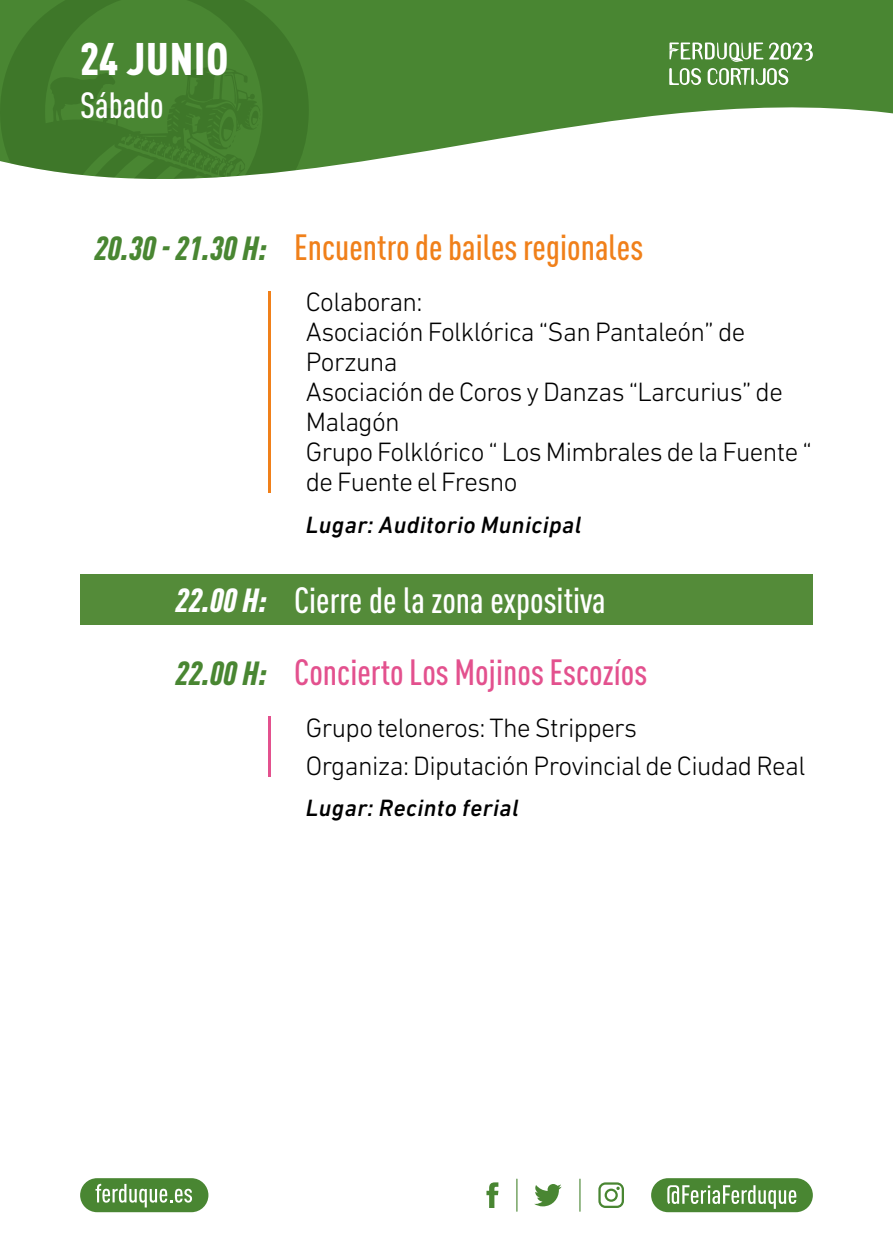
<style>
.page{position:relative;width:893px;height:1259px;background:#fff}
.page>*{position:absolute;margin:0;border:0;box-sizing:border-box;transform-origin:0 0}
.t1{font:900 condensed 45px "DIN Pro";letter-spacing:.02em;color:#fff}
.t2{font:500 condensed 36px "DIN Pro";color:#f0801a}
.t3{font:500 condensed 36px "DIN Pro";color:#fff}
.t4{font:500 condensed 36px "DIN Pro";color:#e3518e}
.t5{font:300 27px/30px "DIN Next LT Pro";letter-spacing:-.025em;color:#000}
.t6{font:italic 500 24px "DIN Next LT Pro";letter-spacing:.02em;color:#000}
.s1{font-weight:900;font-style:italic;font-size:33px;color:#498632}
.s2{font-weight:900;font-style:italic;font-size:33px}
</style>
<div class="page">
<svg style="left:392px;top:0;width:501px;height:157px;fill:#498632"></svg>
<svg style="left:0;top:0;width:392px;height:179px;background:#4b8436"></svg>
<svg style="left:598px;top:1182px;width:26px;height:26px"></svg>
<svg style="left:534px;top:1184px;width:28px;height:22px"></svg>
<svg style="left:486px;top:1182px;width:12px;height:26px"></svg>
<svg style="left:516px;top:1178px;width:1px;height:33px"></svg>
<svg style="left:579px;top:1178px;width:1px;height:33px"></svg>
<div style="left:651px;top:1178px;width:162px;height:34px;background:#498632;border-radius:17px"></div>
<svg style="left:667px;top:1185px;width:129px;height:23px"></svg>
<div style="left:80px;top:1178px;width:128px;height:34px;background:#498632;border-radius:17px"></div>
<svg style="left:95px;top:1183px;width:97px;height:24px"></svg>
<svg style="left:769px;top:43px;width:44px;height:18px"></svg>
<svg style="left:669px;top:43px;width:94px;height:19px"></svg>
<svg style="left:669px;top:68px;width:32px;height:17px"></svg>
<svg style="left:708px;top:68px;width:80px;height:17px"></svg>
<hr style="left:268px;top:716px;width:3px;height:60px;background:#e3518e">
<hr style="left:268px;top:291px;width:3px;height:201px;background:#f0801a">
<div style="left:80px;top:574px;width:733px;height:50px;background:#548b39"></div>
<h1 class="t1" style="left:80px;top:24px;width:150px">24 JUNIO</h1>
<h2 class="t3" style="left:80px;top:78px;width:85px">Sábado</h2>
<h2 class="t2" style="left:94px;top:220px;width:550px"><span class="s1">20.30 - 21.30 H:</span> Encuentro de bailes regionales</h2>
<p class="t5" style="left:306px;top:287px;width:507px">Colaboran:<br>Asociación Folklórica “San Pantaleón” de<br>Porzuna<br>Asociación de Coros y Danzas “Larcurius” de<br>Malagón<br>Grupo Folklórico “ Los Mimbrales de la Fuente “ de Fuente el Fresno</p>
<p class="t6" style="left:306px;top:510px;width:277px">Lugar: Auditorio Municipal</p>
<h2 class="t3" style="left:176px;top:573px;width:432px"><span class="s2">22.00 H:</span> Cierre de la zona expositiva</h2>
<h2 class="t4" style="left:176px;top:646px;width:473px"><span class="s1">22.00 H:</span> Concierto Los Mojinos Escozíos</h2>
<p class="t5" style="left:306px;top:708px;width:501px;line-height:38.4px">Grupo teloneros: The Strippers<br>Organiza: Diputación Provincial de Ciudad Real</p>
<p class="t6" style="left:306px;top:794px;width:214px">Lugar: Recinto ferial</p>
</div>
